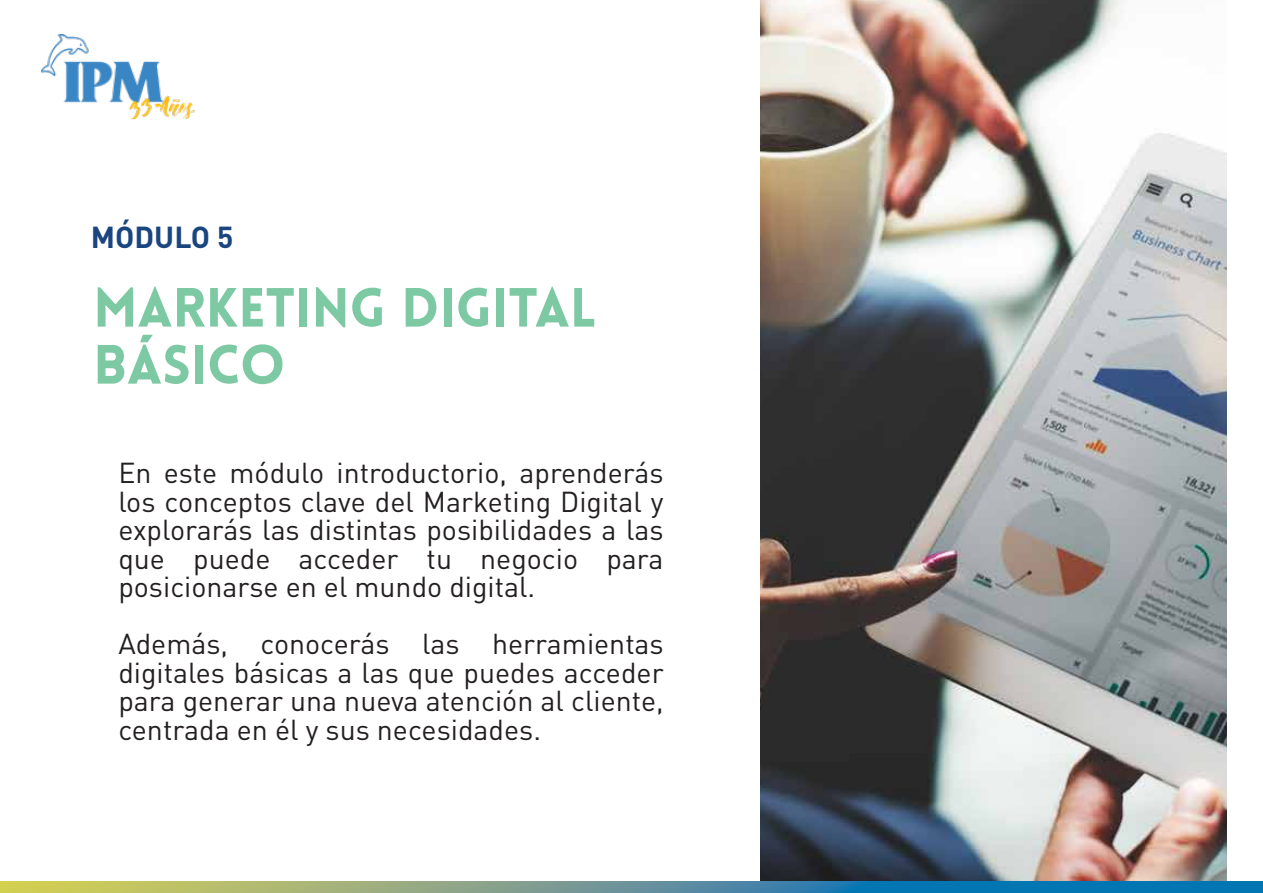
<style>
.page{position:relative;width:1263px;height:893px;background:#fff}
.page>*{position:absolute;margin:0;border:0;box-sizing:border-box;transform-origin:0 0}
.t1{font:900 54px/57px "Lovelo";color:#7dc9a3}
.t2{font:700 30px "DIN Pro";color:#1b457f}
.t3{font:28.5px/28.5px "DIN Pro";color:#231f20;text-align:justify}
</style>
<div class="page">
<img style="left:42px;top:34px;width:153px;height:85px">
<img style="left:760px;top:0;width:467px;height:881px">
<svg style="left:0;top:881px;width:1263px;height:12px;background:#5f9792"></svg>
<p class="t2" style="left:91px;top:217px;width:144px">MÓDULO 5</p>
<h1 class="t1" style="left:93px;top:280px;width:505px">MARKETING DIGITAL<br>BÁSICO</h1>
<p class="t3" style="left:118px;top:457px;width:547px">En este módulo introductorio, aprenderás los conceptos clave del Marketing Digital y explorarás las distintas posibilidades a las que puede acceder tu negocio para posicionarse en el mundo digital.</p>
<p class="t3" style="left:118px;top:628px;width:547px">Además, conocerás las herramientas digitales básicas a las que puedes acceder para generar una nueva atención al cliente, centrada en él y sus necesidades.</p>
</div>
